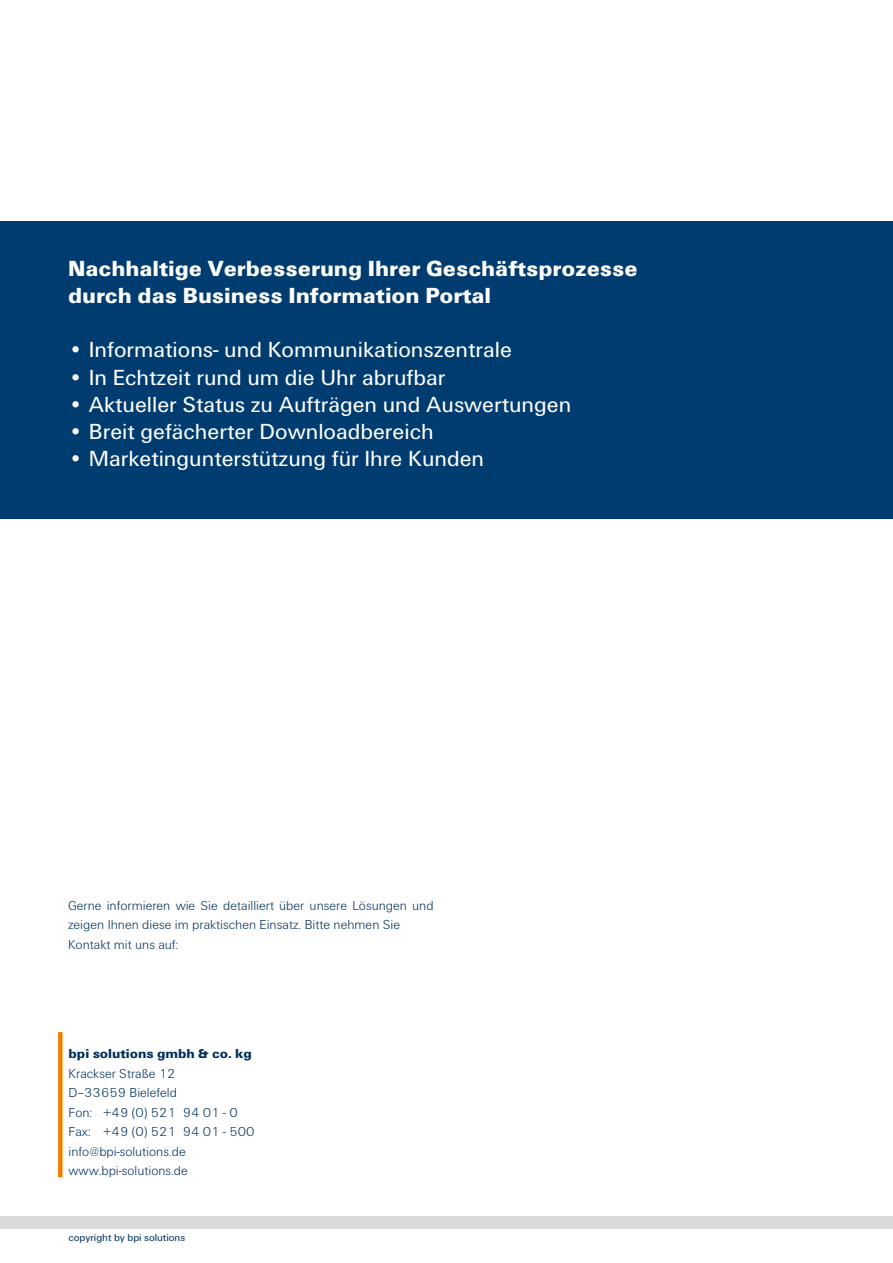
<style>
.page{position:relative;width:893px;height:1263px;background:#fff}
.page>*{position:absolute;margin:0;border:0;box-sizing:border-box;transform-origin:0 0}
.t1{font:22.65px "U001";color:#fff}
.t2{font:900 22.65px/27.3px "U001";color:#fff}
.t3{font:300 13.5px/19.5px "U001";color:#00305d}
.t4{font:900 13.5px "U001";color:#00305d}
.t5{font:10.5px "U001";color:#00305d}
</style>
<div class="page">
<div style="left:0;top:221px;width:893px;height:298px;background:#003c6f"></div>
<div style="left:0;top:1216px;width:893px;height:13px;background:#d9dadb"></div>
<div style="left:58px;top:1032px;width:5px;height:145px;background:#ee7f00"></div>
<h1 class="t2" style="left:68px;top:255px;width:571px">Nachhaltige Verbesserung Ihrer Geschäftsprozesse durch das Business Information Portal</h1>
<h1 class="t1" style="left:68px;top:337px;width:445px">• Informations- und Kommunikationszentrale</h1>
<h1 class="t1" style="left:68px;top:364px;width:379px">• In Echtzeit rund um die Uhr abrufbar</h1>
<h1 class="t1" style="left:68px;top:392px;width:505px">• Aktueller Status zu Aufträgen und Auswertungen</h1>
<h1 class="t1" style="left:68px;top:419px;width:367px">• Breit gefächerter Downloadbereich</h1>
<h1 class="t1" style="left:68px;top:446px;width:418px">• Marketingunterstützung für Ihre Kunden</h1>
<p class="t3" style="left:68px;top:895px;width:367px">Gerne informieren wie Sie detailliert über unsere Lösungen und zeigen Ihnen diese im praktischen Einsatz. Bitte nehmen Sie<br>Kontakt mit uns auf:</p>
<p class="t4" style="left:69px;top:1046px;width:185px">bpi solutions gmbh &amp; co. kg</p>
<p class="t3" style="left:69px;top:1063px;width:187px">Krackser Straße 12<br>D–33659 Bielefeld<br>Fon: +49 (0) 521 94 01 - 0<br>Fax: +49 (0) 521 94 01 - 500 info@bpi-solutions.de www.bpi-solutions.de</p>
<p class="t5" style="left:69px;top:1232px;width:118px">copyright by bpi solutions</p>
</div>
